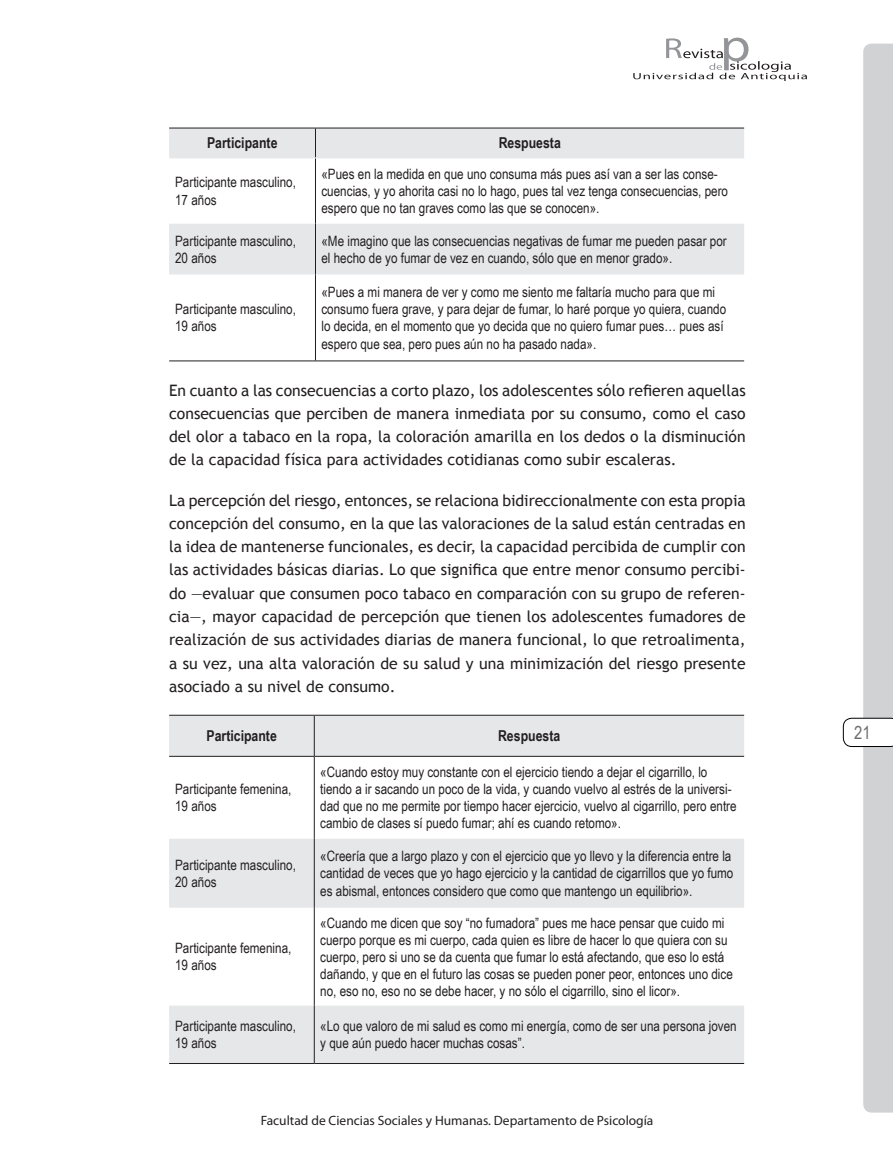
<style>
.page{position:relative;width:893px;height:1149px;background:#fff}
.page>*{position:absolute;margin:0;border:0;box-sizing:border-box;transform-origin:0 0}
.t1{font:18px "Arial Narrow";color:#6c6d70}
.t2{font:15.75px/23.2px "Trebuchet MS";color:#231f20;text-align:justify}
.t3{font:700 15px "Arial Narrow";color:#231f20}
.t4{font:14.25px/17.1px "Arial Narrow";color:#231f20}
.t5{font:13.5px "Myriad Pro";color:#231f20}
</style>
<div class="page">
<svg style="left:843px;top:44px;width:50px;height:1068px"></svg>
<svg style="left:633px;top:38px;width:174px;height:43px"></svg>
<svg style="left:169px;top:129px;width:575px;height:145px;fill:#e6e7e9"></svg>
<hr style="left:169px;top:128px;width:146px;height:1px;background:#231f20">
<hr style="left:315px;top:128px;width:429px;height:1px;background:#231f20">
<hr style="left:169px;top:360px;width:146px;height:1px;background:#231f20">
<hr style="left:315px;top:360px;width:429px;height:1px;background:#231f20">
<svg style="left:315px;top:128px;width:1px;height:29px"></svg>
<hr style="left:315px;top:158px;width:1px;height:65px;background:#231f20">
<hr style="left:315px;top:223px;width:1px;height:51px;background:#231f20">
<hr style="left:315px;top:274px;width:1px;height:86px;background:#231f20">
<hr style="left:169px;top:157px;width:146px;height:1px;background:#e6e7e9">
<hr style="left:315px;top:157px;width:429px;height:1px;background:#e6e7e9">
<svg style="left:169px;top:715px;width:575px;height:347px"></svg>
<hr style="left:169px;top:714px;width:145px;height:1px;background:#231f20">
<hr style="left:314px;top:714px;width:430px;height:1px;background:#231f20">
<hr style="left:314px;top:715px;width:1px;height:40px;background:#231f20">
<hr style="left:314px;top:756px;width:1px;height:82px;background:#231f20">
<hr style="left:314px;top:838px;width:1px;height:69px;background:#231f20">
<hr style="left:314px;top:907px;width:1px;height:98px;background:#231f20">
<hr style="left:314px;top:1005px;width:1px;height:57px;background:#231f20">
<hr style="left:169px;top:1062px;width:145px;height:1px;background:#231f20">
<hr style="left:314px;top:1062px;width:430px;height:1px;background:#231f20">
<hr style="left:169px;top:755px;width:145px;height:1px;background:#231f20">
<hr style="left:314px;top:755px;width:430px;height:1px;background:#231f20">
<p class="t3" style="left:207px;top:132px;width:72px">Participante</p>
<p class="t3" style="left:499px;top:132px;width:64px">Respuesta</p>
<p class="t4" style="left:175px;top:173px;width:122px">Participante masculino,<br>17 años</p>
<p class="t4" style="left:321px;top:165px;width:408px">«Pues en la medida en que uno consuma más pues así van a ser las conse&shy;cuencias, y yo ahorita casi no lo hago, pues tal vez tenga consecuencias, pero espero que no tan graves como las que se conocen».</p>
<p class="t4" style="left:175px;top:231px;width:122px">Participante masculino,<br>20 años</p>
<p class="t4" style="left:321px;top:231px;width:407px">«Me imagino que las consecuencias negativas de fumar me pueden pasar por el hecho de yo fumar de vez en cuando, sólo que en menor grado».</p>
<p class="t4" style="left:175px;top:300px;width:122px">Participante masculino,<br>19 años</p>
<p class="t4" style="left:321px;top:283px;width:406px">«Pues a mi manera de ver y como me siento me faltaría mucho para que mi consumo fuera grave, y para dejar de fumar, lo haré porque yo quiera, cuando lo decida, en el momento que yo decida que no quiero fumar pues… pues así espero que sea, pero pues aún no ha pasado nada».</p>
<p class="t2" style="left:169px;top:378px;width:578px">En cuanto a las consecuencias a corto plazo, los adolescentes sólo refieren aquellas consecuencias que perciben de manera inmediata por su consumo, como el caso del olor a tabaco en la ropa, la coloración amarilla en los dedos o la disminución de la capacidad física para actividades cotidianas como subir escaleras.</p>
<p class="t2" style="left:169px;top:488px;width:578px">La percepción del riesgo, entonces, se relaciona bidireccionalmente con esta propia concepción del consumo, en la que las valoraciones de la salud están centradas en la idea de mantenerse funcionales, es decir, la capacidad percibida de cumplir con las actividades básicas diarias. Lo que significa que entre menor consumo percibi&shy;do —evaluar que consumen poco tabaco en comparación con su grupo de referen&shy;cia—, mayor capacidad de percepción que tienen los adolescentes fumadores de realización de sus actividades diarias de manera funcional, lo que retroalimenta, a su vez, una alta valoración de su salud y una minimización del riesgo presente asociado a su nivel de consumo.</p>
<p class="t3" style="left:206px;top:724px;width:72px">Participante</p>
<p class="t3" style="left:498px;top:724px;width:64px">Respuesta</p>
<p class="t4" style="left:175px;top:779px;width:118px">Participante femenina,<br>19 años</p>
<p class="t4" style="left:320px;top:762px;width:418px">«Cuando estoy muy constante con el ejercicio tiendo a dejar el cigarrillo, lo tiendo a ir sacando un poco de la vida, y cuando vuelvo al estrés de la universi&shy;dad que no me permite por tiempo hacer ejercicio, vuelvo al cigarrillo, pero entre cambio de clases sí puedo fumar; ahí es cuando retomo».</p>
<p class="t4" style="left:175px;top:855px;width:122px">Participante masculino,<br>20 años</p>
<p class="t4" style="left:320px;top:846px;width:415px">«Creería que a largo plazo y con el ejercicio que yo llevo y la diferencia entre la cantidad de veces que yo hago ejercicio y la cantidad de cigarrillos que yo fumo es abismal, entonces considero que como que mantengo un equilibrio».</p>
<p class="t4" style="left:175px;top:938px;width:118px">Participante femenina,<br>19 años</p>
<p class="t4" style="left:320px;top:913px;width:414px">«Cuando me dicen que soy “no fumadora” pues me hace pensar que cuido mi cuerpo porque es mi cuerpo, cada quien es libre de hacer lo que quiera con su cuerpo, pero si uno se da cuenta que fumar lo está afectando, que eso lo está dañando, y que en el futuro las cosas se pueden poner peor, entonces uno dice no, eso no, eso no se debe hacer, y no sólo el cigarrillo, sino el licor».</p>
<p class="t4" style="left:175px;top:1016px;width:122px">Participante masculino,<br>19 años</p>
<p class="t4" style="left:320px;top:1016px;width:418px">«Lo que valoro de mi salud es como mi energía, como de ser una persona joven y que aún puedo hacer muchas cosas”.</p>
<p class="t5" style="left:261px;top:1111px;width:394px">Facultad de Ciencias Sociales y Humanas. Departamento de Psicología</p>
<p class="t1" style="left:854px;top:719px;width:18px">21</p>
</div>
